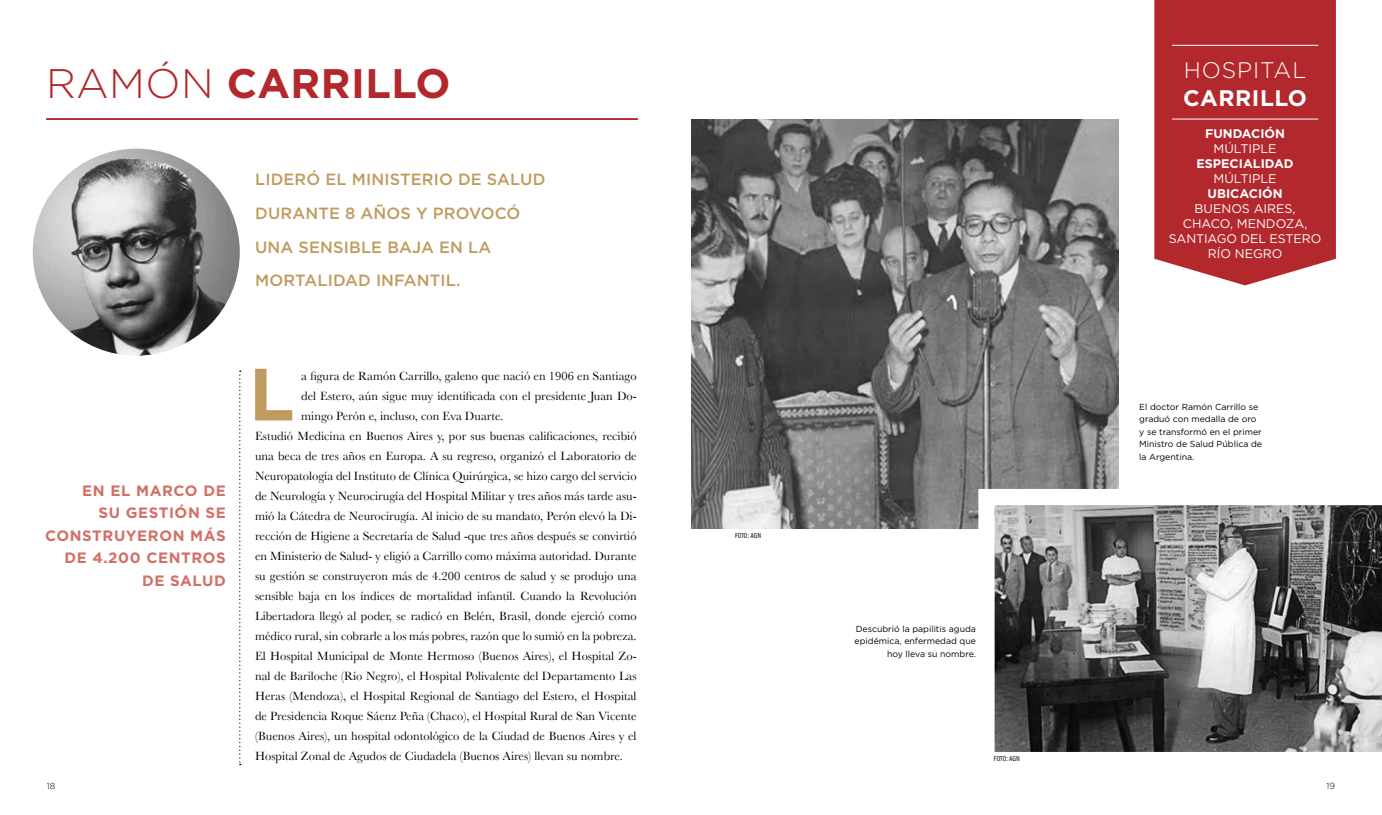
<style>
.page{position:relative;width:1382px;height:815px;background:#fff}
.page>*{position:absolute;margin:0;border:0;box-sizing:border-box;transform-origin:0 0}
.t1{font:700 73.88px "Gotham";color:#bf9b5f}
.t2{font:700 41.25px "Gotham";color:#b3282d}
.t3{font:300 22.5px "Gotham";letter-spacing:.04em;color:#fff}
.t4{font:700 22.5px "Gotham";color:#fff}
.t5{font:500 16.25px/33.8px "Gotham";letter-spacing:.01em;color:#bf9b5f}
.t6{font:700 15px/22.5px "Gotham";letter-spacing:.04em;color:#d26f66;text-align:right}
.t7{font:12.5px "Baskerville";color:#000}
.t8{font:12.5px "Gotham";color:#fff}
.t9{font:700 12.5px "Gotham";color:#fff}
.t10{font:8.75px/12.5px "Gotham";color:#000}
.t11{font:300 8.75px "Gotham";color:#000}
.t12{font:7.5px "Franklin Gothic Book Cmpr";letter-spacing:.025em;color:#000}
.s1{font-weight:300}
</style>
<div class="page">
<img style="left:691px;top:119px;width:428px;height:410px">
<div style="left:1154px;top:0;width:182px;height:285px;background:#b3282d"></div>
<img style="left:33px;top:149px;width:207px;height:207px;border-radius:104px">
<hr style="left:1172px;top:119px;width:146px;height:1px;background:#fff">
<hr style="left:1172px;top:45px;width:146px;height:1px;background:#fff">
<svg style="left:978px;top:489px;width:404px;height:263px;background:#7c7c7c"></svg>
<svg style="left:239px;top:371px;width:2px;height:394px"></svg>
<hr style="left:46px;top:118px;width:592px;height:2px;background:#b3282d">
<h2 class="t2" style="left:46px;top:58px;width:272px"><span class="s1">RAMÓN</span> CARRILLO</h2>
<h3 class="t5" style="left:255px;top:162px;width:292px">LIDERÓ EL M INISTERIO DE SALUD<br>DURANTE 8 AÑOS Y PROVOCÓ<br>UNA SENSIBLE BAJA EN LA<br>MORTALIDAD INFANTIL.</h3>
<p class="t6" style="left:45px;top:479px;width:182px">EN EL MARCO DE<br>SU GESTIÓN SE<br>CONSTRUYERON MÁS<br>DE 4.200 CENTROS<br>DE SALUD</p>
<h1 class="t1" style="left:249px;top:350px;width:39px">L</h1>
<p class="t7" style="left:301px;top:369px;width:337px">a figura de Ramón Carrillo, galeno que nació en 1906 en Santiago</p>
<p class="t7" style="left:301px;top:389px;width:337px">del Estero, aún sigue muy identificada con el presidente Juan Do-</p>
<p class="t7" style="left:301px;top:409px;width:204px">mingo Perón e, incluso, con Eva Duarte.</p>
<p class="t7" style="left:255px;top:429px;width:383px">Estudió Medicina en Buenos Aires y, por sus buenas calificaciones, recibió</p>
<p class="t7" style="left:255px;top:449px;width:383px">una beca de tres años en Europa. A su regreso, organizó el Laboratorio de</p>
<p class="t7" style="left:255px;top:469px;width:383px">Neuropatología del Instituto de Clínica Quirúrgica, se hizo cargo del servicio</p>
<p class="t7" style="left:255px;top:489px;width:383px">de Neurología y Neurocirugía del Hospital Militar y tres años más tarde asu-</p>
<p class="t7" style="left:255px;top:509px;width:383px">mió la Cátedra de Neurocirugía. Al inicio de su mandato, Perón elevó la Di-</p>
<p class="t7" style="left:255px;top:529px;width:383px">rección de Higiene a Secretaría de Salud -que tres años después se convirtió</p>
<p class="t7" style="left:255px;top:549px;width:383px">en Ministerio de Salud- y eligió a Carrillo como máxima autoridad. Durante</p>
<p class="t7" style="left:255px;top:569px;width:383px">su gestión se construyeron más de 4.200 centros de salud y se produjo una</p>
<p class="t7" style="left:255px;top:589px;width:383px">sensible baja en los índices de mortalidad infantil. Cuando la Revolución</p>
<p class="t7" style="left:255px;top:609px;width:383px">Libertadora llegó al poder, se radicó en Belén, Brasil, donde ejerció como</p>
<p class="t7" style="left:255px;top:629px;width:383px">médico rural, sin cobrarle a los más pobres, razón que lo sumió en la pobreza.</p>
<p class="t7" style="left:255px;top:649px;width:383px">El Hospital Municipal de Monte Hermoso (Buenos Aires), el Hospital Zo-</p>
<p class="t7" style="left:255px;top:669px;width:383px">nal de Bariloche (Río Negro), el Hospital Polivalente del Departamento Las</p>
<p class="t7" style="left:255px;top:689px;width:383px">Heras (Mendoza), el Hospital Regional de Santiago del Estero, el Hospital</p>
<p class="t7" style="left:255px;top:709px;width:383px">de Presidencia Roque Sáenz Peña (Chaco), el Hospital Rural de San Vicente</p>
<p class="t7" style="left:255px;top:729px;width:383px">(Buenos Aires), un hospital odontológico de la Ciudad de Buenos Aires y el</p>
<p class="t7" style="left:255px;top:749px;width:369px">Hospital Zonal de Agudos de Ciudadela (Buenos Aires) llevan su nombre.</p>
<p class="t12" style="left:735px;top:532px;width:27px">FOTO: AGN</p>
<p class="t10" style="left:855px;top:622px;width:123px;text-align:right">Descubrió la papilitis aguda epidémica, enfermedad que hoy lleva su nombre.</p>
<p class="t12" style="left:994px;top:755px;width:27px">FOTO: AGN</p>
<h3 class="t3" style="left:1184px;top:57px;width:124px">HOSPITAL</h3>
<h3 class="t4" style="left:1183px;top:84px;width:51px">CARRILLO</h3>
<p class="t9" style="left:1205px;top:126px;width:81px">FUNDACIÓN</p>
<p class="t8" style="left:1214px;top:141px;width:9px">MÚLTIPLE</p>
<p class="t9" style="left:1196px;top:156px;width:99px">ESPECIALIDAD</p>
<p class="t8" style="left:1214px;top:171px;width:9px">MÚLTIPLE</p>
<p class="t9" style="left:1207px;top:186px;width:33px">UBICAC</p>
<p class="t9" style="left:1258px;top:186px;width:26px">IÓN</p>
<p class="t8" style="left:1195px;top:201px;width:10px">BUENOS</p>
<p class="t8" style="left:1254px;top:201px;width:9px">AIRES</p>
<p class="t8" style="left:1293px;top:201px;width:5px">,</p>
<p class="t8" style="left:1183px;top:216px;width:11px">CHACO</p>
<p class="t8" style="left:1230px;top:216px;width:18px">, MENDOZA</p>
<p class="t8" style="left:1304px;top:216px;width:5px">,</p>
<p class="t8" style="left:1169px;top:231px;width:10px">SANTIAGO</p>
<p class="t8" style="left:1240px;top:231px;width:9px">DEL</p>
<p class="t8" style="left:1270px;top:231px;width:10px">ESTERO</p>
<p class="t8" style="left:1208px;top:246px;width:9px">RÍO</p>
<p class="t8" style="left:1235px;top:246px;width:11px">NEGRO</p>
<p class="t10" style="left:1139px;top:400px;width:124px">El doctor Ramón Carrillo se graduó con medalla de oro y se transformó en el primer<br>M inistro de Salud Pública de la Argentina.</p>
<p class="t11" style="left:47px;top:782px;width:10px">18</p>
<p class="t11" style="left:1326px;top:782px;width:10px">19</p>
</div>
